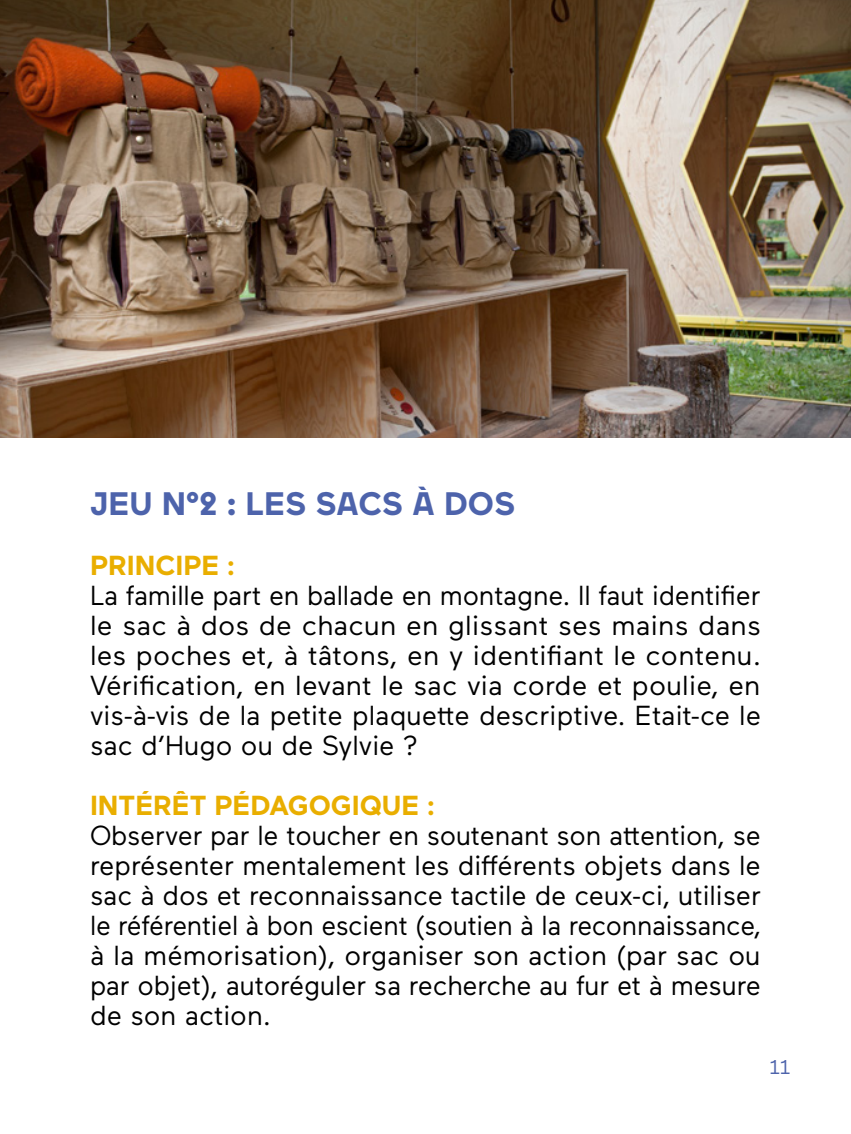
<style>
.page{position:relative;width:851px;height:1134px;background:#fff}
.page>*{position:absolute;margin:0;border:0;box-sizing:border-box;transform-origin:0 0}
.t1{font:700 32.5px "Maax";color:#4d63ab}
.t2{font:27.5px/30px "Maax";letter-spacing:-.005em;color:#000;text-align:justify}
.t3{font:700 27.5px "Maax";color:#e9ae00}
.t4{font:20px "Maax";color:#4d63ab}
</style>
<div class="page">
<img style="left:0;top:0;width:850px;height:437px">
<p class="t1" style="left:90px;top:482px;width:427px">JEU N°2 : LES SACS À DOS</p>
<p class="t3" style="left:90px;top:547px;width:146px">PRINCIPE :</p>
<p class="t2" style="left:90px;top:579px;width:672px">La famille part en ballade en montagne. Il faut identifier le sac à dos de chacun en glissant ses mains dans les poches et, à tâtons, en y identifiant le contenu.<br>Vérification, en levant le sac via corde et poulie, en vis-à-vis de la petite plaquette descriptive. Etait-ce le sac d’Hugo ou de Sylvie ?</p>
<p class="t3" style="left:90px;top:787px;width:346px">INTÉRÊT PÉDAGOGIQUE :</p>
<p class="t2" style="left:90px;top:819px;width:672px">Observer par le toucher en soutenant son attention, se représenter mentalement les différents objets dans le sac à dos et reconnaissance tactile de ceux-ci, utiliser le référentiel à bon escient (soutien à la reconnaissance, à la mémorisation), organiser son action (par sac ou par objet), autoréguler sa recherche au fur et à mesure de son action.</p>
<p class="t4" style="left:769px;top:1054px;width:23px">11</p>
</div>
